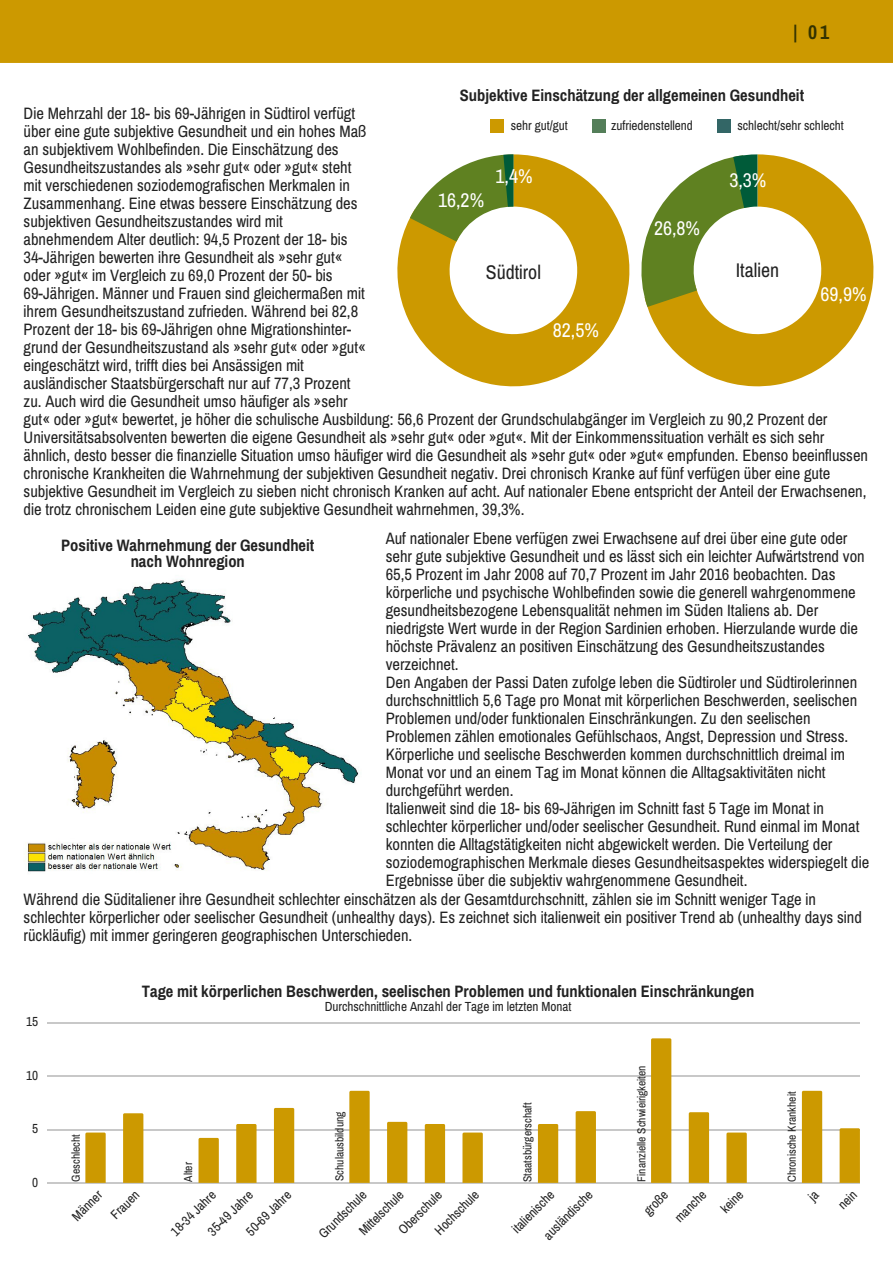
<style>
.page{position:relative;width:893px;height:1263px;background:#fff}
.page>*{position:absolute;margin:0;border:0;box-sizing:border-box;transform-origin:0 0}
.t1{font:19.8px "Archivo Narrow";color:#fff}
.t2{font:19.8px "Archivo Narrow";color:#222}
.t3{font:700 19.8px "Archivo Narrow";color:#330}
.t4{font:16.5px/18px "Archivo Narrow";color:#222}
.t5{font:700 16.5px/15.8px "Archivo Narrow";color:#222;text-align:center}
.t6{font:13.2px/27px "Archivo Narrow";color:#222}
.t7{font:11.55px "Archivo Narrow";color:#222}
</style>
<div class="page">
<div style="left:0;top:0;width:892px;height:63px;background:#c90"></div>
<img style="left:25px;top:579px;width:334px;height:293px">
<svg style="left:397px;top:154px;width:233px;height:233px;fill:#c90"></svg>
<svg style="left:410px;top:154px;width:103px;height:88px"></svg>
<svg style="left:647px;top:154px;width:226px;height:232px;fill:#c90"></svg>
<svg style="left:641px;top:154px;width:116px;height:153px"></svg>
<div style="left:490px;top:119px;width:13px;height:14px;background:#c90"></div>
<div style="left:592px;top:119px;width:14px;height:14px;background:#547e59"></div>
<div style="left:717px;top:119px;width:13px;height:14px;background:#366"></div>
<hr style="left:48px;top:1183px;width:811px;height:1px;background:#222">
<hr style="left:48px;top:1129px;width:811px;height:1px;background:#222">
<hr style="left:48px;top:1076px;width:811px;height:1px;background:#222">
<hr style="left:48px;top:1022px;width:811px;height:1px;background:#222">
<svg style="left:85px;top:1132px;width:21px;height:51px"></svg>
<svg style="left:123px;top:1113px;width:20px;height:70px"></svg>
<svg style="left:198px;top:1138px;width:21px;height:45px"></svg>
<svg style="left:236px;top:1124px;width:20px;height:59px"></svg>
<svg style="left:274px;top:1108px;width:20px;height:75px"></svg>
<div style="left:349px;top:1091px;width:20px;height:92px;background:#c90"></div>
<svg style="left:387px;top:1122px;width:20px;height:61px"></svg>
<svg style="left:425px;top:1124px;width:20px;height:59px"></svg>
<svg style="left:462px;top:1132px;width:21px;height:51px"></svg>
<svg style="left:538px;top:1124px;width:20px;height:59px"></svg>
<svg style="left:575px;top:1111px;width:21px;height:72px"></svg>
<div style="left:651px;top:1038px;width:20px;height:145px;background:#c90"></div>
<svg style="left:688px;top:1112px;width:21px;height:71px"></svg>
<svg style="left:726px;top:1132px;width:20px;height:51px"></svg>
<div style="left:801px;top:1091px;width:21px;height:92px;background:#c90"></div>
<svg style="left:839px;top:1128px;width:20px;height:55px"></svg>
<p class="t3" style="left:793px;top:21px;width:38px">| 01</p>
<p class="t4" style="left:24px;top:104px;width:344px">Die Mehrzahl der 18- bis 69-Jährigen in Südtirol verfügt über eine gute subjektive Gesundheit und ein hohes Maß an subjektivem Wohlbefinden. Die Einschätzung des Gesundheitszustandes als »sehr gut« oder »gut« steht mit verschiedenen soziodemografischen Merkmalen in Zusammenhang. Eine etwas bessere Einschätzung des subjektiven Gesundheitszustandes wird mit abnehmendem Alter deutlich: 94,5 Prozent der 18- bis 34-Jährigen bewerten ihre Gesundheit als »sehr gut« oder »gut« im Vergleich zu 69,0 Prozent der 50- bis 69-Jährigen. Männer und Frauen sind gleichermaßen mit ihrem Gesundheitszustand zufrieden. Während bei 82,8<br>Prozent der 18- bis 69-Jährigen ohne Migrationshinter&shy;grund der Gesundheitszustand als »sehr gut« oder »gut« eingeschätzt wird, trifft dies bei Ansässigen mit ausländischer Staatsbürgerschaft nur auf 77,3 Prozent zu. Auch wird die Gesundheit umso häufiger als »sehr</p>
<p class="t5" style="left:460px;top:87px;width:346px">Subjektive Einschätzung der allgemeinen Gesundheit</p>
<p class="t6" style="left:510px;top:112px;width:59px">sehr gut/gut</p>
<p class="t6" style="left:611px;top:112px;width:83px">zufriedenstellend</p>
<p class="t6" style="left:737px;top:112px;width:108px">schlecht/sehr schlecht</p>
<p class="t1" style="left:438px;top:188px;width:48px">16,2%</p>
<p class="t1" style="left:495px;top:165px;width:39px">1,4%</p>
<p class="t1" style="left:729px;top:168px;width:39px">3,3%</p>
<p class="t1" style="left:654px;top:216px;width:48px">26,8%</p>
<p class="t2" style="left:486px;top:260px;width:57px">Südtirol</p>
<p class="t2" style="left:735px;top:258px;width:45px">Italien</p>
<p class="t1" style="left:552px;top:319px;width:48px">82,5%</p>
<p class="t1" style="left:820px;top:283px;width:48px">69,9%</p>
<p class="t4" style="left:24px;top:410px;width:846px">gut« oder »gut« bewertet, je höher die schulische Ausbildung: 56,6 Prozent der Grundschulabgänger im Vergleich zu 90,2 Prozent der Universitätsabsolventen bewerten die eigene Gesundheit als »sehr gut« oder »gut«. Mit der Einkommenssituation verhält es sich sehr ähnlich, desto besser die finanzielle Situation umso häufiger wird die Gesundheit als »sehr gut« oder »gut« empfunden. Ebenso beeinflussen chronische Krankheiten die Wahrnehmung der subjektiven Gesundheit negativ. Drei chronisch Kranke auf fünf verfügen über eine gute subjektive Gesundheit im Vergleich zu sieben nicht chronisch Kranken auf acht. Auf nationaler Ebene entspricht der Anteil der Erwachsenen, die trotz chronischem Leiden eine gute subjektive Gesundheit wahrnehmen, 39,3%.</p>
<p class="t5" style="left:61px;top:537px;width:255px">Positive Wahrnehmung der Gesundheit nach Wohnregion</p>
<p class="t4" style="left:386px;top:529px;width:463px">Auf nationaler Ebene verfügen zwei Erwachsene auf drei über eine gute oder</p>
<p class="t4" style="left:386px;top:547px;width:480px">sehr gute subjektive Gesundheit und es lässt sich ein leichter Aufwärtstrend von</p>
<p class="t4" style="left:386px;top:565px;width:451px">65,5 Prozent im Jahr 2008 auf 70,7 Prozent im Jahr 2016 beobachten. Das</p>
<p class="t4" style="left:386px;top:583px;width:471px">körperliche und psychische Wohlbefinden sowie die generell wahrgenommene</p>
<p class="t4" style="left:386px;top:601px;width:434px">gesundheitsbezogene Lebensqualität nehmen im Süden Italiens ab. Der</p>
<p class="t4" style="left:386px;top:619px;width:473px">niedrigste Wert wurde in der Region Sardinien erhoben. Hierzulande wurde die</p>
<p class="t4" style="left:386px;top:637px;width:440px">höchste Prävalenz an positiven Einschätzung des Gesundheitszustandes</p>
<p class="t4" style="left:386px;top:655px;width:74px">verzeichnet.</p>
<p class="t4" style="left:386px;top:673px;width:473px">Den Angaben der Passi Daten zufolge leben die Südtiroler und Südtirolerinnen</p>
<p class="t4" style="left:386px;top:691px;width:473px">durchschnittlich 5,6 Tage pro Monat mit körperlichen Beschwerden, seelischen</p>
<p class="t4" style="left:386px;top:709px;width:426px">Problemen und/oder funktionalen Einschränkungen. Zu den seelischen</p>
<p class="t4" style="left:386px;top:727px;width:464px">Problemen zählen emotionales Gefühlschaos, Angst, Depression und Stress.</p>
<p class="t4" style="left:386px;top:745px;width:461px">Körperliche und seelische Beschwerden kommen durchschnittlich dreimal im</p>
<p class="t4" style="left:386px;top:763px;width:441px">Monat vor und an einem Tag im Monat können die Alltagsaktivitäten nicht</p>
<p class="t4" style="left:386px;top:781px;width:129px">durchgeführt werden.</p>
<p class="t4" style="left:386px;top:799px;width:440px">Italienweit sind die 18- bis 69-Jährigen im Schnitt fast 5 Tage im Monat in</p>
<p class="t4" style="left:386px;top:817px;width:475px">schlechter körperlicher und/oder seelischer Gesundheit. Rund einmal im Monat</p>
<p class="t4" style="left:386px;top:835px;width:448px">konnten die Alltagstätigkeiten nicht abgewickelt werden. Die Verteilung der</p>
<p class="t4" style="left:386px;top:853px;width:485px">soziodemographischen Merkmale dieses Gesundheitsaspektes widerspiegelt die</p>
<p class="t4" style="left:386px;top:871px;width:363px">Ergebnisse über die subjektiv wahrgenommene Gesundheit.</p>
<p class="t4" style="left:24px;top:890px;width:794px">Während die Süditaliener ihre Gesundheit schlechter einschätzen als der Gesamtdurchschnitt, zählen sie im Schnitt weniger Tage in</p>
<p class="t4" style="left:24px;top:908px;width:839px">schlechter körperlicher oder seelischer Gesundheit (unhealthy days). Es zeichnet sich italienweit ein positiver Trend ab (unhealthy days sind</p>
<p class="t4" style="left:24px;top:926px;width:390px">rückläufig) mit immer geringeren geographischen Unterschieden.</p>
<p class="t6" style="left:26px;top:1008px;width:14px">15</p>
<p class="t6" style="left:26px;top:1062px;width:14px">10</p>
<p class="t6" style="left:32px;top:1115px;width:8px">5</p>
<p class="t6" style="left:32px;top:1169px;width:8px">0</p>
<p class="t7" style="left:69px;top:1181px;width:49px;rotate:-90deg">Geschlecht</p>
<p class="t5" style="left:142px;top:983px;width:614px">Tage mit körperlichen Beschwerden, seelischen Problemen und funktionalen Einschränkungen</p>
<p class="t6" style="left:325px;top:992px;width:248px">Durchschnittliche Anzahl der Tage im letzten Monat</p>
<p class="t7" style="left:181px;top:1181px;width:21px;rotate:-90deg">Alter</p>
<p class="t7" style="left:333px;top:1181px;width:71px;rotate:-90deg">Schulausbildung</p>
<p class="t7" style="left:520px;top:1182px;width:81px;rotate:-90deg">Staatsbürgerschaft</p>
<p class="t7" style="left:634px;top:1181px;width:118px;rotate:-90deg">Finanzielle Schwieirigkeiten</p>
<p class="t7" style="left:784px;top:1182px;width:92px;rotate:-90deg">Chronische Krankheit</p>
<p class="t6" style="left:85px;top:1189px;width:36px;line-height:26.2px;text-indent:-29px;rotate:-45deg">Männer<br>Frauen</p>
<p class="t6" style="left:163px;top:1224px;width:59px;rotate:-45deg">18-34 Jahre</p>
<p class="t6" style="left:200px;top:1224px;width:59px;rotate:-45deg">35-49 Jahre</p>
<p class="t6" style="left:238px;top:1224px;width:59px;rotate:-45deg">50-69 Jahre</p>
<p class="t6" style="left:311px;top:1226px;width:63px;rotate:-45deg">Grundschule</p>
<p class="t6" style="left:351px;top:1223px;width:59px;rotate:-45deg">Mit elschule</p>
<p class="t6" style="left:391px;top:1222px;width:57px;rotate:-45deg">Oberschule</p>
<p class="t6" style="left:427px;top:1223px;width:58px;rotate:-45deg">Hochschule</p>
<p class="t6" style="left:517px;top:1208px;width:65px;text-indent:-17px;rotate:-45deg">italienische ausländische</p>
<p class="t6" style="left:648px;top:1191px;width:40px;text-indent:-17px;rotate:-45deg">große manche</p>
<p class="t6" style="left:713px;top:1201px;width:27px;rotate:-45deg">keine</p>
<p class="t6" style="left:830px;top:1197px;width:22px;rotate:-45deg">nein</p>
</div>
